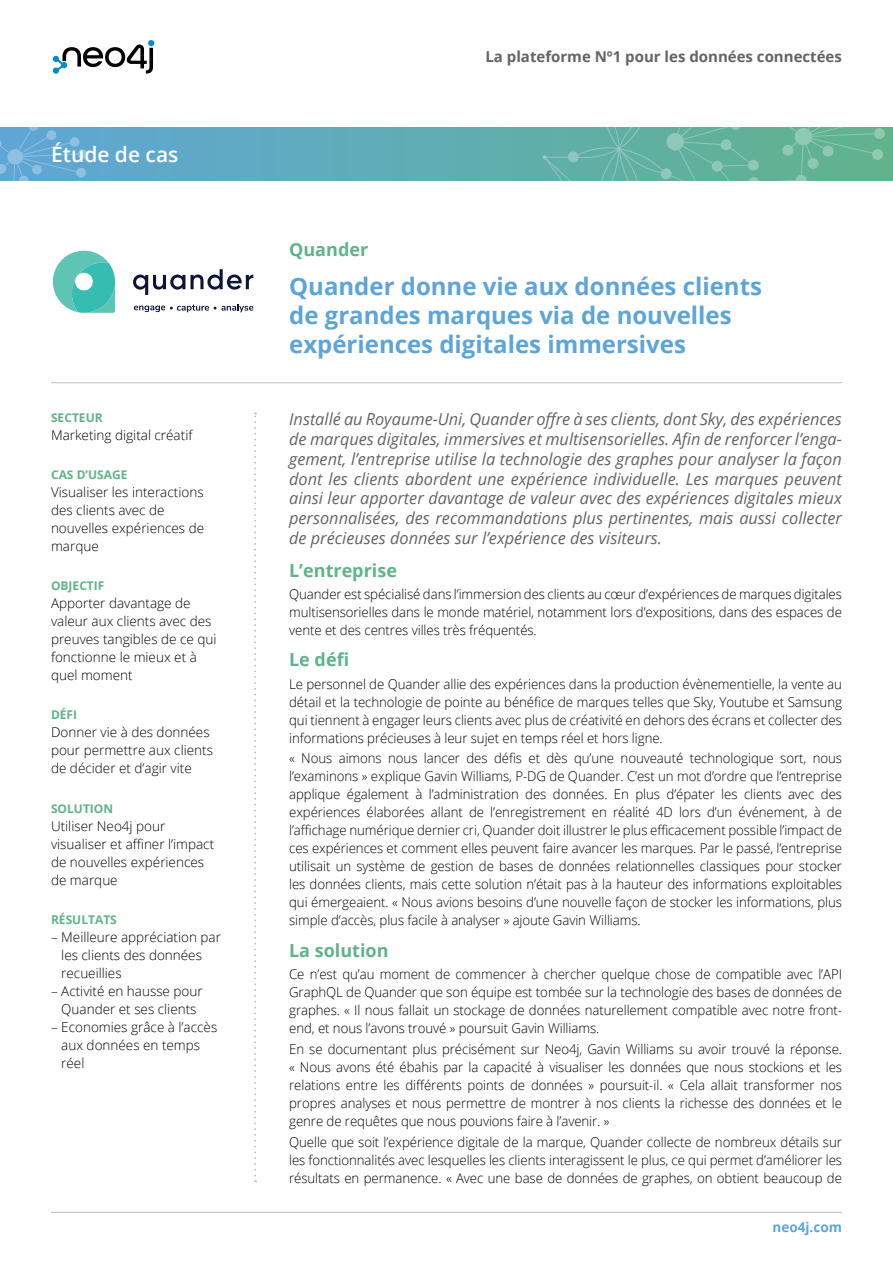
<style>
.page{position:relative;width:893px;height:1263px;background:#fff}
.page>*{position:absolute;margin:0;border:0;box-sizing:border-box;transform-origin:0 0}
.t1{font:700 24px/28.8px "Open Sans";color:#5da5d8}
.t2{font:600 21px "Open Sans";color:#fff}
.t3{font:700 18px "Open Sans";color:#60b389}
.t4{font:italic 16.5px/19.8px "Open Sans";color:#636466;text-align:justify}
.t5{font:700 15px "Open Sans";color:#636466}
.t6{font:300 13.5px/18px "Open Sans";color:#000;text-align:justify}
.t7{font:700 13.5px "Open Sans";color:#5da5d8}
.t8{font:700 12px "Open Sans";color:#60b389}
.s1{color:#fff}
</style>
<div class="page">
<hr style="left:51px;top:1212px;width:791px;height:1px;background:#bcbec0">
<hr style="left:51px;top:382px;width:791px;height:1px;background:#bcbec0">
<svg style="left:254px;top:412px;width:2px;height:770px"></svg>
<svg style="left:79px;top:127px;width:814px;height:54px;background:#5fabbb"></svg>
<svg style="left:666px;top:133px;width:18px;height:17px"></svg>
<div style="left:661px;top:168px;width:11px;height:11px;background:#8fc7bb;border-radius:50%"></div>
<div style="left:874px;top:128px;width:11px;height:11px;background:#8fc9ae;border-radius:50%"></div>
<div style="left:872px;top:149px;width:11px;height:11px;background:#8fc9ae;border-radius:50%"></div>
<svg style="left:542px;top:127px;width:121px;height:54px;background:#64b1a6"></svg>
<svg style="left:670px;top:127px;width:205px;height:54px;background:#66b49a"></svg>
<div style="left:78px;top:149px;width:9px;height:10px;background:#8dc1de;border-radius:50%"></div>
<div style="left:76px;top:168px;width:10px;height:10px;background:#8dc1de;border-radius:50%"></div>
<svg style="left:0;top:127px;width:79px;height:54px;background:#66abd5"></svg>
<svg style="left:53px;top:40px;width:101px;height:34px"></svg>
<svg style="left:133px;top:269px;width:120px;height:26px"></svg>
<svg style="left:53px;top:251px;width:62px;height:62px"></svg>
<svg style="left:134px;top:304px;width:119px;height:8px"></svg>
<h2 class="t2" style="left:51px;top:140px;width:129px">Étude de cas</h2>
<p class="t8" style="left:51px;top:409px;width:53px">SECTEUR</p>
<p class="t6" style="left:51px;top:425px;width:143px">Marketing digital créatif</p>
<p class="t8" style="left:51px;top:466px;width:78px">CAS D’USAGE</p>
<p class="t6" style="left:51px;top:483px;width:155px;text-align:left">Visualiser les interactions des clients avec de nouvelles expériences de marque</p>
<p class="t8" style="left:51px;top:577px;width:55px">OBJECTIF</p>
<p class="t6" style="left:51px;top:594px;width:167px;text-align:left">Apporter davantage de valeur aux clients avec des preuves tangibles de ce qui fonctionne le mieux et à quel moment</p>
<p class="t8" style="left:51px;top:707px;width:28px">DÉFI</p>
<p class="t6" style="left:51px;top:723px;width:163px;text-align:left">Donner vie à des données pour permettre aux clients de décider et d’agir vite</p>
<p class="t8" style="left:51px;top:800px;width:64px">SOLUTION</p>
<p class="t6" style="left:51px;top:816px;width:165px;text-align:left">Utiliser Neo4j pour visualiser et affiner l’impact de nouvelles expériences de marque</p>
<p class="t8" style="left:51px;top:911px;width:67px">RÉSULTATS</p>
<p class="t6" style="left:61px;top:928px;width:161px;text-align:left;text-indent:-10px">– Meilleure appréciation par les clients des données recueillies</p>
<p class="t6" style="left:51px;top:982px;width:153px;text-align:center">– Activité en hausse pour<br>Quander et ses clients</p>
<p class="t6" style="left:61px;top:1018px;width:157px;text-align:left;text-indent:-10px">– Economies grâce à l’accès aux données en temps réel</p>
<p class="t5" style="left:485px;top:46px;width:358px">La plateforme Nº1 pour les données connectées</p>
<h3 class="t3" style="left:289px;top:237px;width:81px">Quander</h3>
<h1 class="t1" style="left:289px;top:272px;width:474px">Quander donne vie aux données clients de grandes marques via de nouvelles expériences digitales immersives</h1>
<p class="t4" style="left:289px;top:409px;width:554px">Installé au Royaume-Uni, Quander offre à ses clients, dont Sky, des expériences de marques digitales, immersives et multisensorielles. Afin de renforcer l’enga&shy;gement, l’entreprise utilise la technologie des graphes pour analyser la façon dont les clients abordent une expérience individuelle. Les marques peuvent ainsi leur apporter davantage de valeur avec des expériences digitales mieux personnalisées, des recommandations plus pertinentes, mais aussi collecter de précieuses données sur l’expérience des visiteurs.</p>
<h3 class="t3" style="left:289px;top:558px;width:109px">L’entreprise</h3>
<p class="t6" style="left:289px;top:585px;width:554px">Quander est spécialisé dans l’immersion des clients au cœur d’expériences de marques digitales multisensorielles dans le monde matériel, notamment lors d’expositions, dans des espaces de vente et des centres villes très fréquentés.</p>
<h3 class="t3" style="left:289px;top:647px;width:61px">Le défi</h3>
<p class="t6" style="left:289px;top:674px;width:554px">Le personnel de Quander allie des expériences dans la production évènementielle, la vente au détail et la technologie de pointe au bénéfice de marques telles que Sky, Youtube et Samsung qui tiennent à engager leurs clients avec plus de créativité en dehors des écrans et collecter des informations précieuses à leur sujet en temps réel et hors ligne.</p>
<p class="t6" style="left:289px;top:749px;width:554px">« Nous aimons nous lancer des défis et dès qu’une nouveauté technologique sort, nous l’examinons » explique Gavin Williams, P-DG de Quander. C’est un mot d’ordre que l’entreprise applique également à l’administration des données. En plus d’épater les clients avec des expériences élaborées allant de l’enregistrement en réalité 4D lors d’un événement, à de l’affichage numérique dernier cri, Quander doit illustrer le plus efficacement possible l’impact de ces expériences et comment elles peuvent faire avancer les marques. Par le passé, l’entreprise utilisait un système de gestion de bases de données relationnelles classiques pour stocker les données clients, mais cette solution n’était pas à la hauteur des informations exploitables qui émergeaient. « Nous avions besoins d’une nouvelle façon de stocker les informations, plus simple d’accès, plus facile à analyser » ajoute Gavin Williams.</p>
<h3 class="t3" style="left:289px;top:938px;width:101px">La solution</h3>
<p class="t6" style="left:289px;top:965px;width:554px">Ce n’est qu’au moment de commencer à chercher quelque chose de compatible avec l’API GraphQL de Quander que son équipe est tombée sur la technologie des bases de données de graphes. « Il nous fallait un stockage de données naturellement compatible avec notre front&shy;end, et nous l’avons trouvé » poursuit Gavin Williams.</p>
<p class="t6" style="left:289px;top:1040px;width:554px">En se documentant plus précisément sur Neo4j, Gavin Williams su avoir trouvé la réponse. « Nous avons été ébahis par la capacité à visualiser les données que nous stockions et les relations entre les différents points de données » poursuit-il. « Cela allait transformer nos propres analyses et nous permettre de montrer à nos clients la richesse des données et le genre de requêtes que nous pouvions faire à l’avenir. »</p>
<p class="t6" style="left:289px;top:1132px;width:554px">Quelle que soit l’expérience digitale de la marque, Quander collecte de nombreux détails sur les fonctionnalités avec lesquelles les clients interagissent le plus, ce qui permet d’améliorer les résultats en permanence. « Avec une base de données de graphes, on obtient beaucoup de</p>
<p class="t7" style="left:734px;top:1218px;width:109px"><span class="s1">www.</span>neo4j.com</p>
</div>
